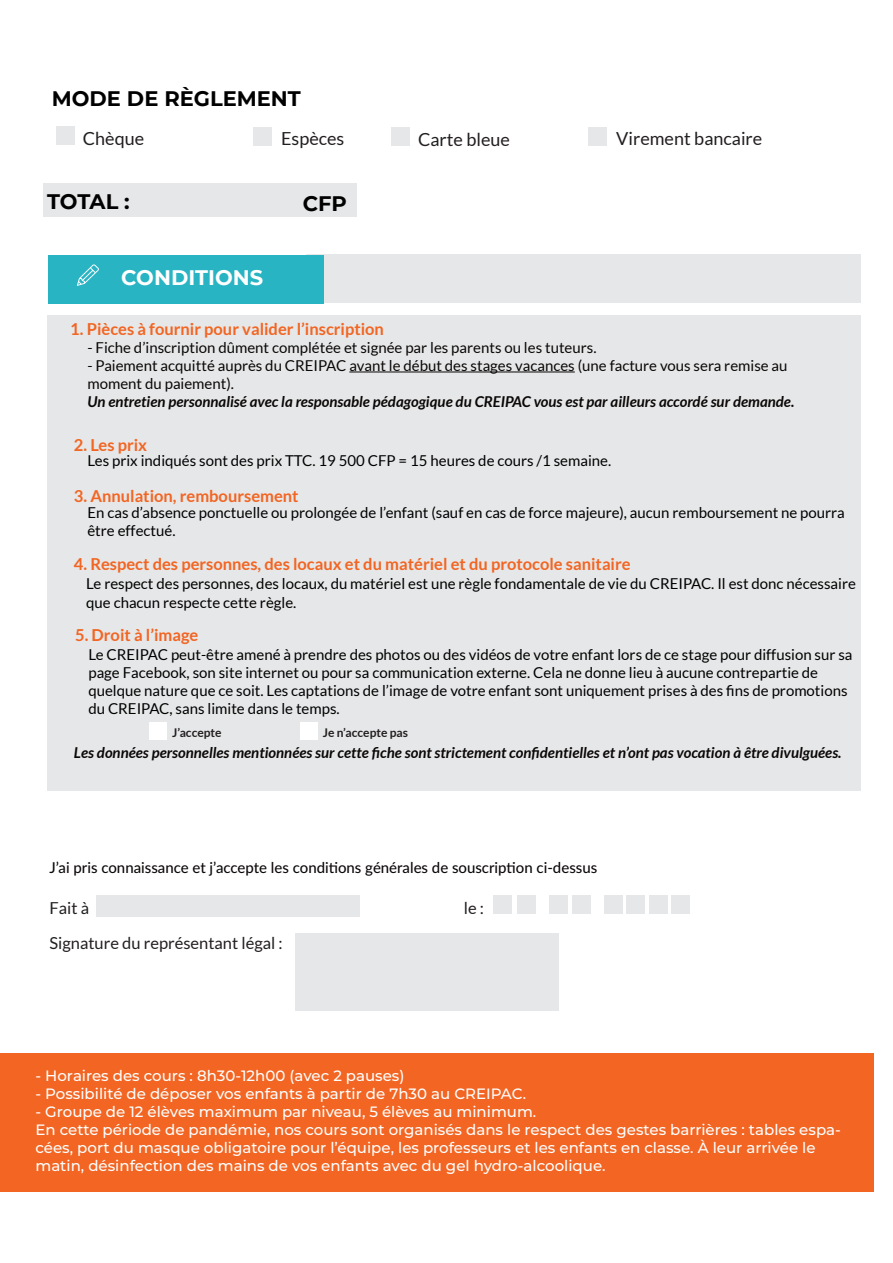
<style>
.page{position:relative;width:893px;height:1263px;background:#fff}
.page>*{position:absolute;margin:0;border:0;box-sizing:border-box;transform-origin:0 0}
.t1{font:700 21px "Montserrat";color:#000}
.t2{font:700 21px "Montserrat";color:#fff}
.t3{font:18px "Lato";color:#231f20}
.t4{font:700 16.5px "Lato";color:#f26522}
.t5{font:16.5px/35.2px "Lato";color:#231f20}
.t6{font:15px/18px "Lato";color:#000}
.t7{font:500 15px/18px "Montserrat";color:#fffefe}
.t8{font:italic 700 15px "Lato";color:#0a0706}
.t9{font:15px/18px "Lato";color:#0a0706}
.t10{font:500 15px "Lato";color:#0a0706}
.t11{font:700 12px "Lato";color:#231f20}
</style>
<div class="page">
<div style="left:47px;top:315px;width:813px;height:475px;background:#e6e7e8"></div>
<div style="left:306px;top:254px;width:555px;height:48px;background:#e6e7e8"></div>
<div style="left:48px;top:255px;width:276px;height:48px;background:#29b4c4"></div>
<div style="left:44px;top:183px;width:313px;height:34px;background:#e6e7e8"></div>
<div style="left:97px;top:895px;width:263px;height:22px;background:#e6e7e8"></div>
<div style="left:295px;top:933px;width:264px;height:78px;background:#e6e7e8"></div>
<div style="left:56px;top:126px;width:19px;height:19px;background:#e6e7e8"></div>
<div style="left:253px;top:128px;width:19px;height:18px;background:#e6e7e8"></div>
<div style="left:588px;top:128px;width:19px;height:18px;background:#e6e7e8"></div>
<div style="left:391px;top:128px;width:19px;height:18px;background:#e6e7e8"></div>
<div style="left:517px;top:895px;width:19px;height:19px;background:#e6e7e8"></div>
<div style="left:549px;top:895px;width:19px;height:19px;background:#e6e7e8"></div>
<div style="left:572px;top:895px;width:19px;height:19px;background:#e6e7e8"></div>
<div style="left:604px;top:895px;width:18px;height:19px;background:#e6e7e8"></div>
<div style="left:626px;top:895px;width:19px;height:19px;background:#e6e7e8"></div>
<div style="left:649px;top:895px;width:19px;height:19px;background:#e6e7e8"></div>
<div style="left:671px;top:895px;width:19px;height:19px;background:#e6e7e8"></div>
<svg style="left:77px;top:264px;width:22px;height:22px"></svg>
<div style="left:149px;top:722px;width:18px;height:18px;background:#fff"></div>
<div style="left:300px;top:722px;width:18px;height:18px;background:#fff"></div>
<hr style="left:349px;top:371px;width:226px;height:1px;background:#0a0706">
<div style="left:493px;top:895px;width:19px;height:19px;background:#e6e7e8"></div>
<div style="left:0;top:1053px;width:873px;height:138px;background:#f26522"></div>
<h1 class="t1" style="left:52px;top:84px;width:251px">MODE DE RÈGLEMENT</h1>
<p class="t3" style="left:83px;top:128px;width:63px">Chèque</p>
<p class="t3" style="left:281px;top:128px;width:65px">Espèces</p>
<p class="t3" style="left:418px;top:130px;width:93px">Carte bleue</p>
<h1 class="t1" style="left:47px;top:186px;width:84px">TOTAL :</h1>
<h1 class="t1" style="left:303px;top:189px;width:46px">CFP</h1>
<h1 class="t2" style="left:121px;top:262px;width:143px">CONDITIONS</h1>
<p class="t4" style="left:70px;top:320px;width:315px">1. Pièces à fournir pour valider l’inscription</p>
<p class="t3" style="left:616px;top:128px;width:147px">Virement bancaire</p>
<p class="t9" style="left:87px;top:338px;width:511px">- Fiche d’inscription dûment complétée et signée par les parents ou les tuteurs.</p>
<p class="t9" style="left:87px;top:356px;width:702px">- Paiement acquitté auprès du CREIPAC avant le début des stages vacances (une facture vous sera remise au moment du paiement).</p>
<p class="t8" style="left:87px;top:393px;width:708px">Un entretien personnalisé avec la responsable pédagogique du CREIPAC vous est par ailleurs accordé sur demande.</p>
<p class="t4" style="left:74px;top:436px;width:75px">2. Les prix</p>
<p class="t4" style="left:74px;top:486px;width:226px">3. Annulation, remboursement</p>
<p class="t6" style="left:87px;top:451px;width:525px">Les prix indiqués sont des prix TTC. 19 500 CFP = 15 heures de cours /1 semaine.</p>
<p class="t6" style="left:87px;top:504px;width:759px">En cas d’absence ponctuelle ou prolongée de l’enfant (sauf en cas de force majeure), aucun remboursement ne pourra être effectué.</p>
<p class="t4" style="left:74px;top:555px;width:558px">4. Respect des personnes, des locaux et du matériel et du protocole sanitaire</p>
<p class="t6" style="left:86px;top:575px;width:771px">Le respect des personnes, des locaux, du matériel est une règle fondamentale de vie du CREIPAC. Il est donc nécessaire que chacun respecte cette règle.</p>
<p class="t6" style="left:88px;top:645px;width:766px">Le CREIPAC peut-être amené à prendre des photos ou des vidéos de votre enfant lors de ce stage pour diffusion sur sa page Facebook, son site internet ou pour sa communication externe. Cela ne donne lieu à aucune contrepartie de quelque nature que ce soit. Les captations de l’image de votre enfant sont uniquement prises à des fins de promotions du CREIPAC, sans limite dans le temps.</p>
<p class="t8" style="left:74px;top:744px;width:769px">Les données personnelles mentionnées sur cette fiche sont strictement confidentielles et n’ont pas vocation à être divulguées.</p>
<p class="t4" style="left:75px;top:626px;width:125px">5. Droit à l’image</p>
<p class="t11" style="left:172px;top:726px;width:51px">J’accepte</p>
<p class="t11" style="left:323px;top:726px;width:87px">Je n’accepte pas</p>
<p class="t10" style="left:49px;top:857px;width:549px">J’ai pris connaissance et j’accepte les conditions générales de souscription ci-dessus</p>
<p class="t5" style="left:49px;top:890px;width:235px">Fait à<br>Signature du représentant légal :</p>
<p class="t5" style="left:464px;top:890px;width:22px">le :</p>
<p class="t7" style="left:35px;top:1066px;width:371px">- Horaires des cours : 8h30-12h00 (avec 2 pauses)</p>
<p class="t7" style="left:35px;top:1084px;width:492px">- Possibilité de déposer vos enfants à partir de 7h30 au CREIPAC.</p>
<p class="t7" style="left:35px;top:1102px;width:807px">- Groupe de 12 élèves maximum par niveau, 5 élèves au minimum.<br>En cette période de pandémie, nos cours sont organisés dans le respect des gestes barrières : tables espa&shy;cées, port du masque obligatoire pour l’équipe, les professeurs et les enfants en classe. À leur arrivée le matin, désinfection des mains de vos enfants avec du gel hydro-alcoolique.</p>
</div>
